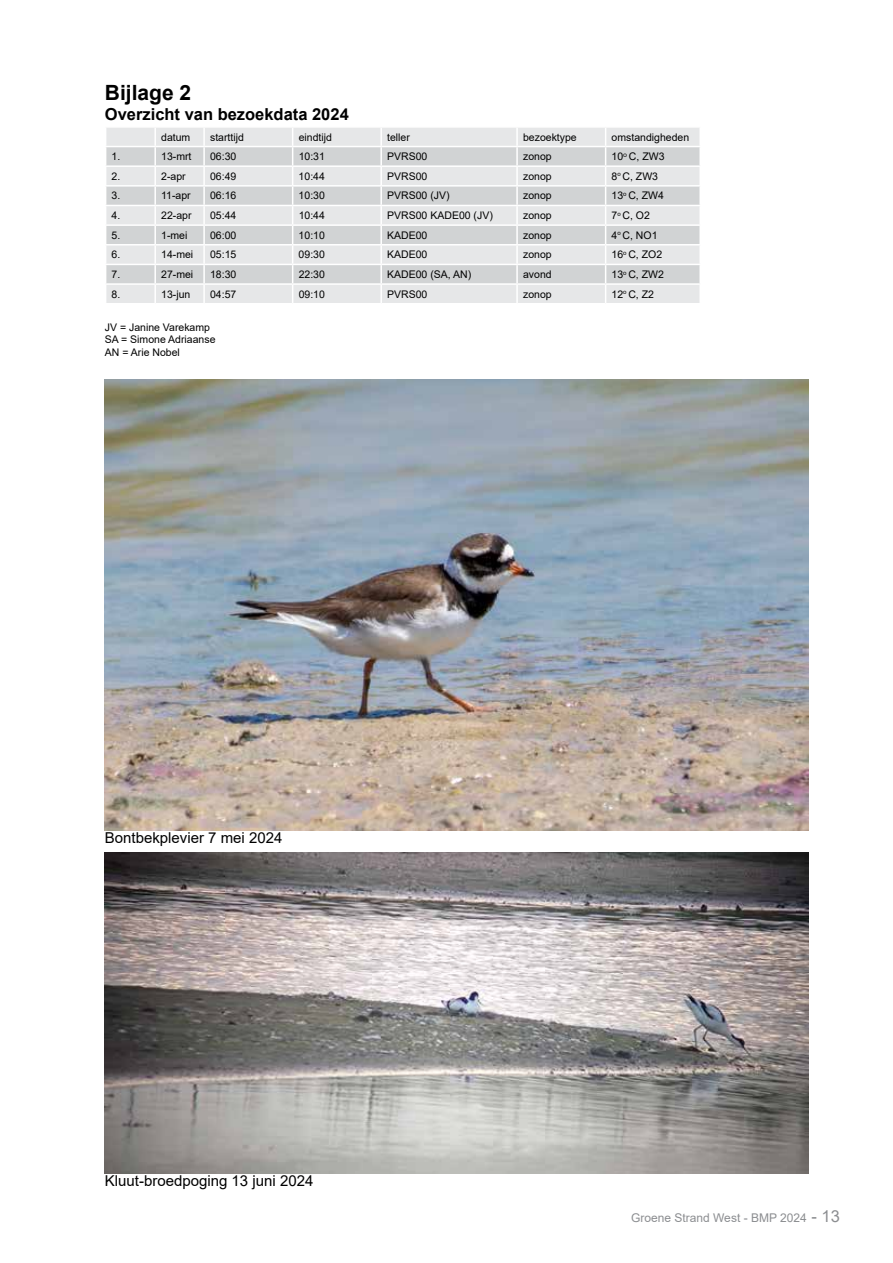
<style>
.page{position:relative;width:893px;height:1263px;background:#fff}
.page>*{position:absolute;margin:0;border:0;box-sizing:border-box;transform-origin:0 0}
.t1{font:700 21px "Arial";color:#000}
.t2{font:700 16.5px "Arial";color:#000}
.t3{font:15px "Arial";color:#000}
.t4{font:12px "Arial";color:#8c8e91}
.t5{font:10.5px/12.6px "Arial";color:#000}
.s1{font-size:16.5px}
</style>
<div class="page">
<div style="left:106px;top:128px;width:593px;height:175px;background:#e6e7e8"></div>
<svg style="left:106px;top:147px;width:593px;height:136px;fill:#d1d3d4"></svg>
<hr style="left:105px;top:146px;width:50px;height:1px;background:#fff">
<hr style="left:155px;top:146px;width:49px;height:1px;background:#fff">
<hr style="left:204px;top:146px;width:89px;height:1px;background:#fff">
<hr style="left:293px;top:146px;width:88px;height:1px;background:#fff">
<hr style="left:381px;top:146px;width:136px;height:1px;background:#fff">
<hr style="left:517px;top:146px;width:89px;height:1px;background:#fff">
<hr style="left:606px;top:146px;width:95px;height:1px;background:#fff">
<hr style="left:105px;top:165px;width:50px;height:2px;background:#fff">
<hr style="left:155px;top:165px;width:49px;height:2px;background:#fff">
<hr style="left:204px;top:165px;width:89px;height:2px;background:#fff">
<hr style="left:293px;top:165px;width:88px;height:2px;background:#fff">
<hr style="left:381px;top:165px;width:136px;height:2px;background:#fff">
<hr style="left:517px;top:165px;width:89px;height:2px;background:#fff">
<hr style="left:606px;top:165px;width:95px;height:2px;background:#fff">
<hr style="left:105px;top:185px;width:50px;height:2px;background:#fff">
<hr style="left:155px;top:185px;width:49px;height:2px;background:#fff">
<hr style="left:204px;top:185px;width:89px;height:2px;background:#fff">
<hr style="left:293px;top:185px;width:88px;height:2px;background:#fff">
<hr style="left:381px;top:185px;width:136px;height:2px;background:#fff">
<hr style="left:517px;top:185px;width:89px;height:2px;background:#fff">
<hr style="left:606px;top:185px;width:95px;height:2px;background:#fff">
<hr style="left:105px;top:205px;width:50px;height:1px;background:#fff">
<hr style="left:155px;top:205px;width:49px;height:1px;background:#fff">
<hr style="left:204px;top:205px;width:89px;height:1px;background:#fff">
<hr style="left:293px;top:205px;width:88px;height:1px;background:#fff">
<hr style="left:381px;top:205px;width:136px;height:1px;background:#fff">
<hr style="left:517px;top:205px;width:89px;height:1px;background:#fff">
<hr style="left:606px;top:205px;width:95px;height:1px;background:#fff">
<hr style="left:105px;top:224px;width:50px;height:2px;background:#fff">
<hr style="left:155px;top:224px;width:49px;height:2px;background:#fff">
<hr style="left:204px;top:224px;width:89px;height:2px;background:#fff">
<hr style="left:293px;top:224px;width:88px;height:2px;background:#fff">
<hr style="left:381px;top:224px;width:136px;height:2px;background:#fff">
<hr style="left:517px;top:224px;width:89px;height:2px;background:#fff">
<hr style="left:606px;top:224px;width:95px;height:2px;background:#fff">
<hr style="left:105px;top:244px;width:50px;height:1px;background:#fff">
<hr style="left:155px;top:244px;width:49px;height:1px;background:#fff">
<hr style="left:204px;top:244px;width:89px;height:1px;background:#fff">
<hr style="left:293px;top:244px;width:88px;height:1px;background:#fff">
<hr style="left:381px;top:244px;width:136px;height:1px;background:#fff">
<hr style="left:517px;top:244px;width:89px;height:1px;background:#fff">
<hr style="left:606px;top:244px;width:95px;height:1px;background:#fff">
<hr style="left:105px;top:264px;width:50px;height:1px;background:#fff">
<hr style="left:155px;top:264px;width:49px;height:1px;background:#fff">
<hr style="left:204px;top:264px;width:89px;height:1px;background:#fff">
<hr style="left:293px;top:264px;width:88px;height:1px;background:#fff">
<hr style="left:381px;top:264px;width:136px;height:1px;background:#fff">
<hr style="left:517px;top:264px;width:89px;height:1px;background:#fff">
<hr style="left:606px;top:264px;width:95px;height:1px;background:#fff">
<hr style="left:105px;top:283px;width:50px;height:2px;background:#fff">
<hr style="left:155px;top:283px;width:49px;height:2px;background:#fff">
<svg style="left:154px;top:128px;width:2px;height:175px"></svg>
<hr style="left:204px;top:283px;width:89px;height:2px;background:#fff">
<svg style="left:203px;top:128px;width:2px;height:175px"></svg>
<hr style="left:293px;top:283px;width:88px;height:2px;background:#fff">
<svg style="left:292px;top:128px;width:1px;height:175px"></svg>
<hr style="left:381px;top:283px;width:136px;height:2px;background:#fff">
<svg style="left:380px;top:128px;width:2px;height:175px"></svg>
<hr style="left:517px;top:283px;width:89px;height:2px;background:#fff">
<svg style="left:516px;top:128px;width:2px;height:175px"></svg>
<hr style="left:606px;top:283px;width:95px;height:2px;background:#fff">
<svg style="left:605px;top:128px;width:1px;height:175px"></svg>
<svg style="left:699px;top:128px;width:1px;height:175px"></svg>
<img style="left:105px;top:379px;width:704px;height:451px">
<img style="left:105px;top:853px;width:704px;height:320px">
<h1 class="t1" style="left:105px;top:78px;width:88px">Bijlage 2</h1>
<h2 class="t2" style="left:105px;top:103px;width:245px">Overzicht van bezoekdata 2024</h2>
<p class="t5" style="left:161px;top:130px;width:31px">datum</p>
<p class="t5" style="left:210px;top:130px;width:35px">starttijd</p>
<p class="t5" style="left:299px;top:130px;width:35px">eindtijd</p>
<p class="t5" style="left:387px;top:130px;width:24px">teller</p>
<p class="t5" style="left:523px;top:130px;width:55px">bezoektype</p>
<p class="t5" style="left:612px;top:130px;width:79px">omstandigheden</p>
<p class="t5" style="left:112px;top:150px;width:10px">1.</p>
<p class="t5" style="left:161px;top:150px;width:32px">13-mrt</p>
<p class="t5" style="left:210px;top:150px;width:28px">06:30</p>
<p class="t5" style="left:299px;top:150px;width:28px">10:31</p>
<p class="t5" style="left:387px;top:150px;width:42px">PVRS00</p>
<p class="t5" style="left:523px;top:150px;width:30px">zonop</p>
<p class="t5" style="left:612px;top:150px;width:54px">10<sup>O</sup> C, ZW3</p>
<p class="t5" style="left:112px;top:170px;width:10px">2.</p>
<p class="t5" style="left:161px;top:170px;width:26px">2-apr</p>
<p class="t5" style="left:210px;top:170px;width:28px">06:49</p>
<p class="t5" style="left:299px;top:170px;width:28px">10:44</p>
<p class="t5" style="left:387px;top:170px;width:42px">PVRS00</p>
<p class="t5" style="left:523px;top:170px;width:30px">zonop</p>
<p class="t5" style="left:612px;top:170px;width:48px">8<sup>o</sup> C, ZW3</p>
<p class="t5" style="left:112px;top:189px;width:10px">3.</p>
<p class="t5" style="left:161px;top:189px;width:31px">11-apr</p>
<p class="t5" style="left:210px;top:189px;width:28px">06:16</p>
<p class="t5" style="left:299px;top:189px;width:28px">10:30</p>
<p class="t5" style="left:387px;top:189px;width:64px">PVRS00 (JV)</p>
<p class="t5" style="left:523px;top:189px;width:30px">zonop</p>
<p class="t5" style="left:612px;top:189px;width:54px">13<sup>o</sup> C, ZW4</p>
<p class="t5" style="left:112px;top:209px;width:10px">4.</p>
<p class="t5" style="left:161px;top:209px;width:32px">22-apr</p>
<p class="t5" style="left:210px;top:209px;width:28px">05:44</p>
<p class="t5" style="left:299px;top:209px;width:28px">10:44</p>
<p class="t5" style="left:387px;top:209px;width:107px">PVRS00 KADE00 (JV)</p>
<p class="t5" style="left:523px;top:209px;width:30px">zonop</p>
<p class="t5" style="left:612px;top:209px;width:40px">7<sup>o</sup> C, O2</p>
<p class="t5" style="left:112px;top:229px;width:10px">5.</p>
<p class="t5" style="left:161px;top:229px;width:28px">1-mei</p>
<p class="t5" style="left:210px;top:229px;width:28px">06:00</p>
<p class="t5" style="left:299px;top:229px;width:28px">10:10</p>
<p class="t5" style="left:387px;top:229px;width:42px">KADE00</p>
<p class="t5" style="left:523px;top:229px;width:30px">zonop</p>
<p class="t5" style="left:612px;top:229px;width:47px">4<sup>o</sup> C, NO1</p>
<p class="t5" style="left:112px;top:248px;width:10px">6.</p>
<p class="t5" style="left:161px;top:248px;width:34px">14-mei</p>
<p class="t5" style="left:210px;top:248px;width:28px">05:15</p>
<p class="t5" style="left:299px;top:248px;width:28px">09:30</p>
<p class="t5" style="left:387px;top:248px;width:42px">KADE00</p>
<p class="t5" style="left:523px;top:248px;width:30px">zonop</p>
<p class="t5" style="left:612px;top:248px;width:52px">16<sup>o</sup> C, ZO2</p>
<p class="t5" style="left:112px;top:268px;width:10px">7.</p>
<p class="t5" style="left:161px;top:268px;width:34px">27-mei</p>
<p class="t5" style="left:210px;top:268px;width:28px">18:30</p>
<p class="t5" style="left:299px;top:268px;width:28px">22:30</p>
<p class="t5" style="left:387px;top:268px;width:86px">KADE00 (SA, AN)</p>
<p class="t5" style="left:523px;top:268px;width:30px">avond</p>
<p class="t5" style="left:612px;top:268px;width:54px">13<sup>o</sup> C, ZW2</p>
<p class="t5" style="left:112px;top:288px;width:10px">8.</p>
<p class="t5" style="left:161px;top:288px;width:31px">13-jun</p>
<p class="t5" style="left:210px;top:288px;width:28px">04:57</p>
<p class="t5" style="left:299px;top:288px;width:28px">09:10</p>
<p class="t5" style="left:387px;top:288px;width:42px">PVRS00</p>
<p class="t5" style="left:523px;top:288px;width:30px">zonop</p>
<p class="t5" style="left:612px;top:288px;width:44px">12<sup>o</sup> C, Z2</p>
<p class="t5" style="left:105px;top:321px;width:112px">JV = Janine Varekamp<br>SA = Simone Adriaanse<br>AN = Arie Nobel</p>
<h3 class="t3" style="left:105px;top:827px;width:179px">Bontbekplevier 7 mei 2024</h3>
<h3 class="t3" style="left:105px;top:1170px;width:210px">Kluut-broedpoging 13 juni 2024</h3>
<p class="t4" style="left:631px;top:1209px;width:210px">Groene Strand West - BMP 2024 <span class="s1">- 13</span></p>
</div>
